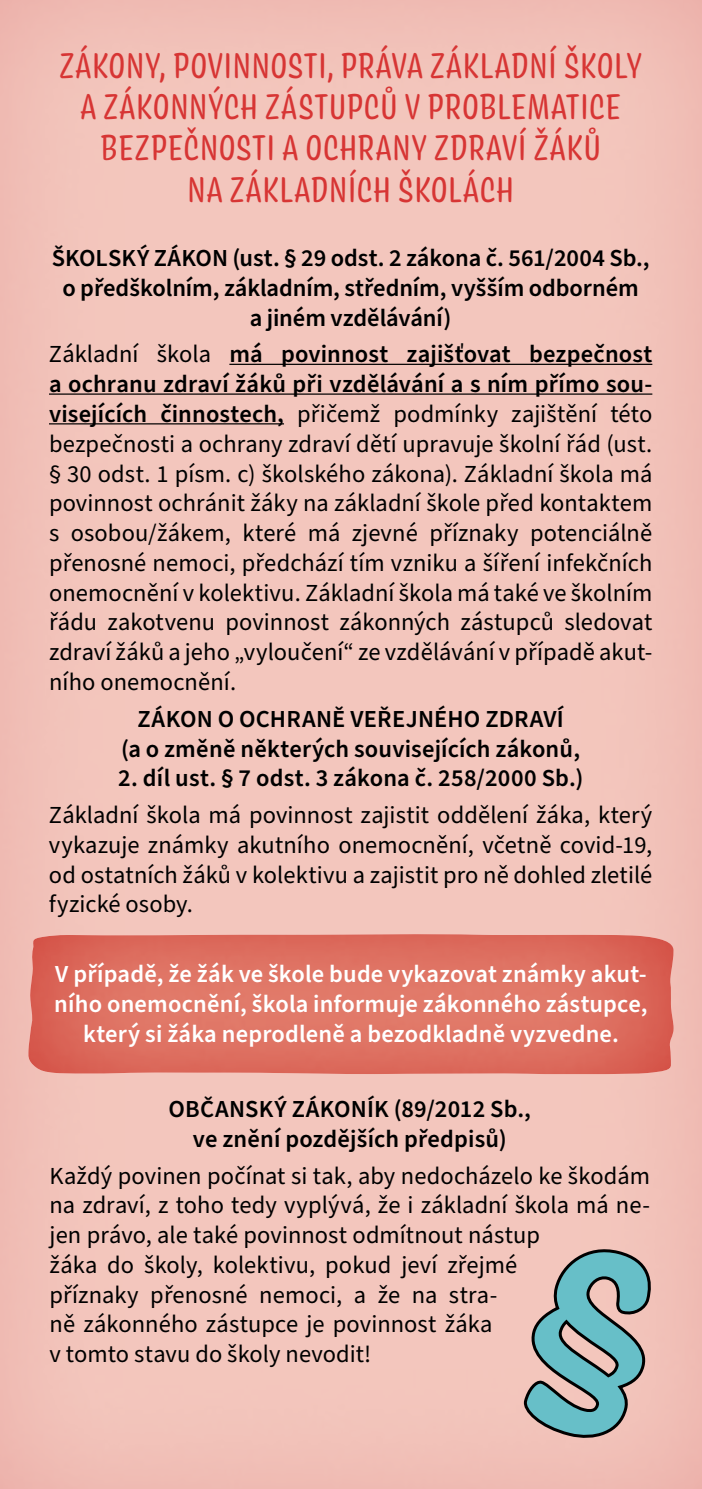
<style>
.page{position:relative;width:702px;height:1489px;background:#fff}
.page>*{position:absolute;margin:0;border:0;box-sizing:border-box;transform-origin:0 0}
.t1{font:37.5px/41.2px "Coniferous";letter-spacing:-.01em;color:#d73534;text-align:center}
.t2{font:24.5px/29.8px "Source Sans Pro";letter-spacing:.005em;color:#000;text-align:justify}
.t3{font:600 24.5px/29.8px "Source Sans Pro";letter-spacing:.005em;color:#000;text-align:center}
.t4{font:600 24.5px/29.8px "Source Sans Pro";letter-spacing:.005em;color:#fff;text-align:center}
.s1{font-weight:600}
</style>
<div class="page">
<div style="left:0;top:0;width:702px;height:1488px;background:#f3c6bd"></div>
<div style="left:6px;top:916px;width:686px;height:158px;background:#d73534;opacity:.75"></div>
<hr style="left:229px;top:364px;width:423px;height:1px;background:#000">
<hr style="left:49px;top:393px;width:603px;height:2px;background:#000">
<hr style="left:49px;top:423px;width:235px;height:1px;background:#000">
<svg style="left:523px;top:1249px;width:128px;height:189px"></svg>
<h1 class="t1" style="left:59px;top:43px;width:584px">ZÁKONY, POVINNOSTI, PRÁVA ZÁKLADNÍ ŠKOLY A ZÁKONNÝCH ZÁSTUPCŮ V PROBLEMATICE BEZPEČNOSTI A OCHRANY ZDRAVÍ ŽÁKŮ<br>NA ZÁKLADNÍCH ŠKOLÁCH</h1>
<p class="t3" style="left:52px;top:244px;width:599px">ŠKOLSKÝ ZÁKON (ust. § 29 odst. 2 zákona č. 561/2004 Sb., o předškolním, základním, středním, vyšším odborném<br>a jiném vzdělávání)</p>
<p class="t2" style="left:49px;top:340px;width:605px">Základní škola <span class="s1">má povinnost zajišťovat bezpečnost a ochranu zdraví žáků při vzdělávání a s ním přímo sou&shy;visejících činnostech,</span> přičemž podmínky zajištění této bezpečnosti a ochrany zdraví dětí upravuje školní řád (ust. § 30 odst. 1 písm. c) školského zákona). Základní škola má povinnost ochránit žáky na základní škole před kontaktem s osobou/žákem, které má zjevné příznaky potenciálně přenosné nemoci, předchází tím vzniku a šíření infekčních onemocnění v kolektivu. Základní škola má také ve školním řádu zakotvenu povinnost zákonných zástupců sledovat zdraví žáků a jeho „vyloučení“ ze vzdělávání v případě akut&shy;ního onemocnění.</p>
<p class="t3" style="left:121px;top:704px;width:460px">ZÁKON O OCHRANĚ VEŘEJNÉHO ZDRAVÍ<br>(a o změně některých souvisejících zákonů,</p>
<p class="t3" style="left:118px;top:764px;width:467px">2. díl ust. § 7 odst. 3 zákona č. 258/2000 Sb.)</p>
<p class="t2" style="left:49px;top:800px;width:605px">Základní škola má povinnost zajistit oddělení žáka, který vykazuje známky akutního onemocnění, včetně covid-19, od ostatních žáků v kolektivu a zajistit pro ně dohled zletilé fyzické osoby.</p>
<p class="t4" style="left:54px;top:959px;width:595px">V případě, že žák ve škole bude vykazovat známky akut&shy;ního onemocnění, škola informuje zákonného zástupce, který si žáka neprodleně a bezodkladně vyzvedne.</p>
<p class="t3" style="left:168px;top:1094px;width:364px">OBČANSKÝ ZÁKONÍK (89/2012 Sb., ve znění pozdějších předpisů)</p>
<p class="t2" style="left:50px;top:1161px;width:602px;text-align:left">Každý povinen počínat si tak, aby nedocházelo ke škodám na zdraví, z toho tedy vyplývá, že i základní škola má ne&shy;jen právo, ale také povinnost odmítnout nástup<br>žáka do školy, kolektivu, pokud jeví zřejmé<br>příznaky přenosné nemoci, a že na stra-<br>ně zákonného zástupce je povinnost žáka<br>v tomto stavu do školy nevodit!</p>
</div>
